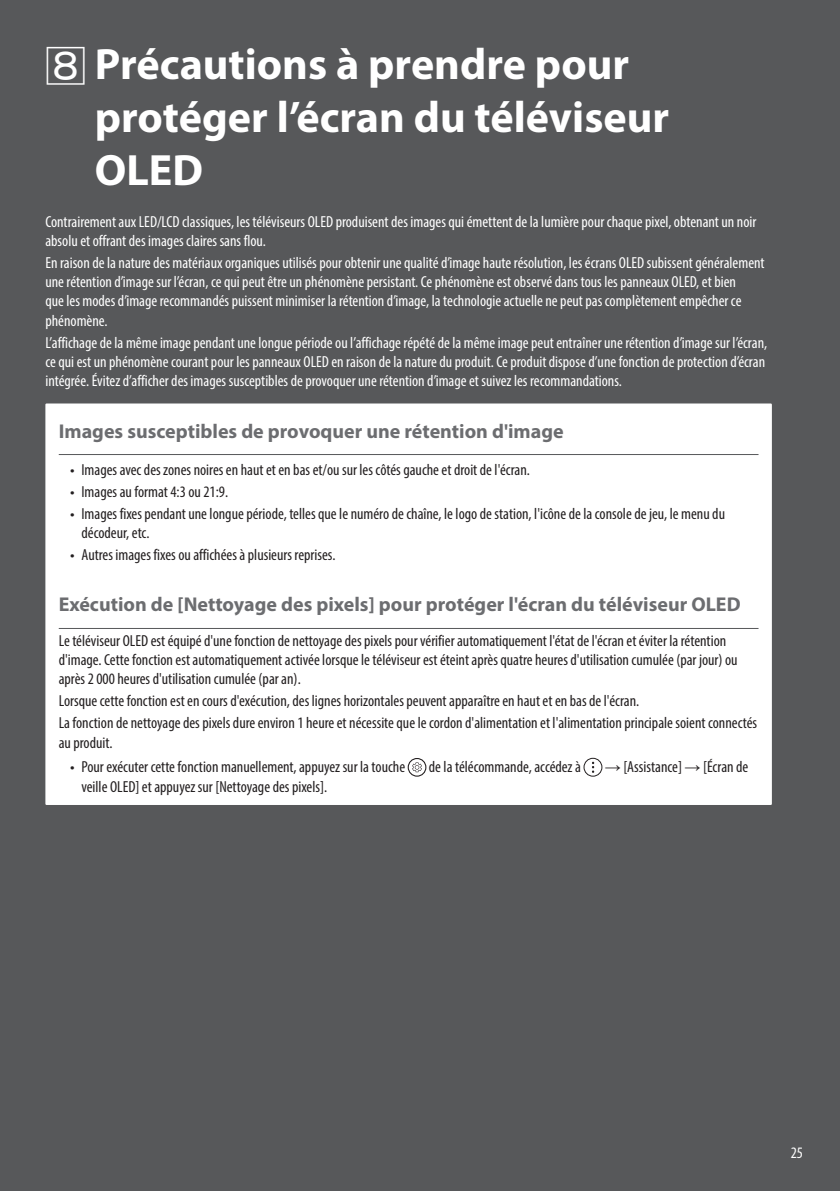
<style>
.page{position:relative;width:840px;height:1191px;background:#fff}
.page>*{position:absolute;margin:0;border:0;box-sizing:border-box;transform-origin:0 0}
.Title1_White{font:700 44px/52.8px "Myriad Pro";color:#fff}
.t1{font:700 20px "Myriad Pro";color:#6c6d70}
.t2{font:condensed 16px/19.2px "Myriad Pro";color:#231f20}
.Body{font:condensed 16px/19.2px "Myriad Pro";color:#fff}
.Page_Number_Right{font:condensed 16px "Myriad Pro";color:#fff}
.s1{font-family:"LG Smart";font-stretch:normal}
.s2{font-family:"Arial";font-stretch:normal}
</style>
<div class="page">
<div style="left:0;top:0;width:839px;height:1191px;background:#57585a"></div>
<div style="left:46px;top:404px;width:724px;height:400px;background:#fff"></div>
<hr style="left:59px;top:454px;width:699px;height:1px;background:#57585a">
<hr style="left:59px;top:628px;width:699px;height:1px;background:#57585a">
<div style="left:407px;top:758px;width:19px;height:18px;border:1px solid #231f20;border-radius:50%"></div>
<svg style="left:412px;top:762px;width:9px;height:10px"></svg>
<div style="left:583px;top:758px;width:19px;height:18px;border:1px solid #231f20;border-radius:50%"></div>
<svg style="left:592px;top:761px;width:2px;height:12px"></svg>
<div style="left:45px;top:403px;width:726px;height:402px;border:2px solid #fff"></div>
<p class="Title1_White" style="left:95px;top:37px;width:575px">Précautions à prendre pour protéger l’écran du téléviseur<br>OLED</p>
<p class="Body" style="left:45px;top:212px;width:712px">Contrairement aux LED/LCD classiques, les téléviseurs OLED produisent des images qui émettent de la lumière pour chaque pixel, obtenant un noir absolu et offrant des images claires sans flou.</p>
<p class="Body" style="left:45px;top:253px;width:720px">En raison de la nature des matériaux organiques utilisés pour obtenir une qualité d’image haute résolution, les écrans OLED subissent généralement une rétention d’image sur l’écran, ce qui peut être un phénomène persistant. Ce phénomène est observé dans tous les panneaux OLED, et bien<br>que les modes d’image recommandés puissent minimiser la rétention d’image, la technologie actuelle ne peut pas complètement empêcher ce phénomène.</p>
<p class="Body" style="left:45px;top:333px;width:723px">L’affichage de la même image pendant une longue période ou l’affichage répété de la même image peut entraîner une rétention d’image sur l’écran, ce qui est un phénomène courant pour les panneaux OLED en raison de la nature du produit. Ce produit dispose d’une fonction de protection d’écran intégrée. Évitez d’afficher des images susceptibles de provoquer une rétention d’image et suivez les recommandations.</p>
<p class="t1" style="left:59px;top:418px;width:506px">Images susceptibles de provoquer une rétention d'image</p>
<p class="t2" style="left:70px;top:459px;width:461px"><span class="s1">•</span> Images avec des zones noires en haut et en bas et/ou sur les côtés gauche et droit de l'écran.</p>
<p class="t2" style="left:70px;top:482px;width:159px"><span class="s1">•</span> Images au format 4:3 ou 21:9.</p>
<p class="t2" style="left:81px;top:504px;width:644px;text-indent:-11px"><span class="s1">•</span> Images fixes pendant une longue période, telles que le numéro de chaîne, le logo de station, l'icône de la console de jeu, le menu du décodeur, etc.</p>
<p class="t2" style="left:70px;top:545px;width:267px"><span class="s1">•</span> Autres images fixes ou affichées à plusieurs reprises.</p>
<p class="t1" style="left:59px;top:591px;width:683px">Exécution de [Nettoyage des pixels] pour protéger l'écran du téléviseur OLED</p>
<p class="t2" style="left:59px;top:631px;width:680px">Le téléviseur OLED est équipé d'une fonction de nettoyage des pixels pour vérifier automatiquement l'état de l'écran et éviter la rétention d'image. Cette fonction est automatiquement activée lorsque le téléviseur est éteint après quatre heures d'utilisation cumulée (par jour) ou après 2 000 heures d'utilisation cumulée (par an).</p>
<p class="t2" style="left:59px;top:690px;width:699px;line-height:22px">Lorsque cette fonction est en cours d'exécution, des lignes horizontales peuvent apparaître en haut et en bas de l'écran.<br>La fonction de nettoyage des pixels dure environ 1 heure et nécessite que le cordon d'alimentation et l'alimentation principale soient connectés</p>
<p class="t2" style="left:59px;top:732px;width:55px">au produit.</p>
<p class="t2" style="left:70px;top:757px;width:336px"><span class="s1">•</span> Pour exécuter cette fonction manuellement, appuyez sur la touche</p>
<p class="t2" style="left:428px;top:757px;width:153px">de la télécommande, accédez à</p>
<p class="t2" style="left:604px;top:757px;width:145px"><span class="s2">→</span> [Assistance] <span class="s2">→</span> [Écran de</p>
<p class="t2" style="left:81px;top:776px;width:247px">veille OLED] et appuyez sur [Nettoyage des pixels].</p>
<p class="Page_Number_Right" style="left:790px;top:1142px;width:14px">25</p>
</div>
